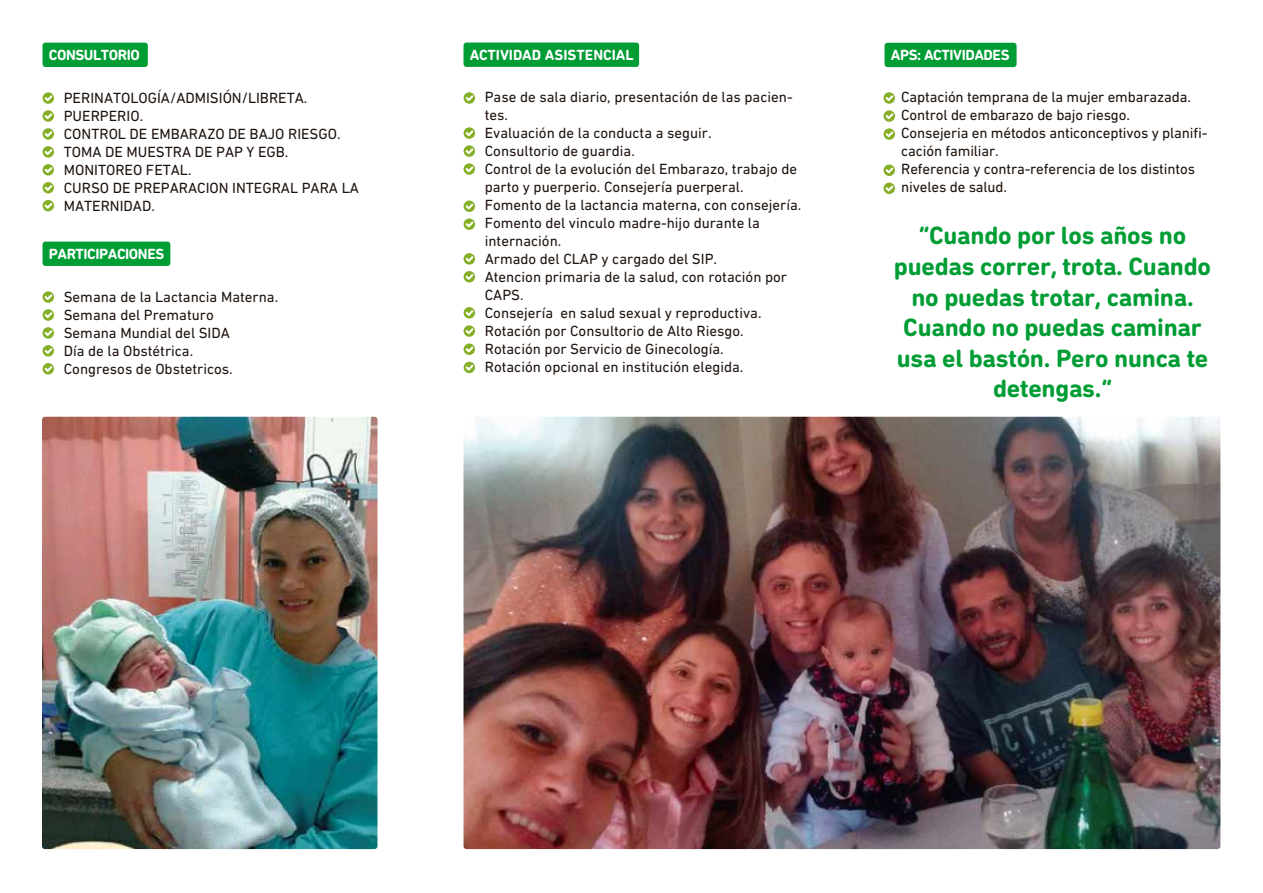
<style>
.page{position:relative;width:1263px;height:893px;background:#fff}
.page>*{position:absolute;margin:0;border:0;box-sizing:border-box;transform-origin:0 0}
.t1{font:700 25.5px/30.6px "DIN Next Rounded LT Pro";letter-spacing:-.01em;color:#009d35;text-align:center}
.t2{font:15px/18px "DIN Next LT Pro";color:#1e120d}
.t3{font:15px/18px "DIN Next LT Pro";letter-spacing:-.01em;color:#1d120b}
.t4{font:700 15px "DIN Next Rounded LT Pro";letter-spacing:-.03em;color:#fff}
.t5{font:700 15px "DIN Next Rounded LT Pro";color:#fff}
</style>
<div class="page">
<div style="left:463px;top:43px;width:176px;height:24px;background:#009d35;border-radius:3px"></div>
<svg style="left:464px;top:92px;width:11px;height:12px"></svg>
<svg style="left:464px;top:127px;width:11px;height:12px"></svg>
<svg style="left:464px;top:145px;width:11px;height:12px"></svg>
<svg style="left:464px;top:163px;width:11px;height:12px"></svg>
<svg style="left:464px;top:201px;width:11px;height:11px"></svg>
<svg style="left:464px;top:218px;width:11px;height:12px"></svg>
<svg style="left:464px;top:253px;width:11px;height:12px"></svg>
<svg style="left:464px;top:271px;width:11px;height:11px"></svg>
<svg style="left:464px;top:307px;width:11px;height:12px"></svg>
<svg style="left:464px;top:325px;width:11px;height:12px"></svg>
<svg style="left:464px;top:343px;width:11px;height:12px"></svg>
<svg style="left:464px;top:362px;width:11px;height:11px"></svg>
<div style="left:43px;top:43px;width:105px;height:24px;background:#009d35;border-radius:3px"></div>
<svg style="left:43px;top:92px;width:11px;height:12px"></svg>
<svg style="left:43px;top:110px;width:11px;height:12px"></svg>
<svg style="left:43px;top:128px;width:11px;height:12px"></svg>
<svg style="left:43px;top:146px;width:11px;height:12px"></svg>
<svg style="left:43px;top:164px;width:11px;height:12px"></svg>
<svg style="left:43px;top:182px;width:11px;height:11px"></svg>
<svg style="left:43px;top:200px;width:11px;height:11px"></svg>
<div style="left:43px;top:242px;width:127px;height:24px;background:#009d35;border-radius:3px"></div>
<svg style="left:43px;top:291px;width:11px;height:12px"></svg>
<svg style="left:43px;top:309px;width:11px;height:12px"></svg>
<svg style="left:43px;top:327px;width:11px;height:12px"></svg>
<svg style="left:43px;top:345px;width:11px;height:12px"></svg>
<svg style="left:43px;top:363px;width:11px;height:11px"></svg>
<div style="left:884px;top:43px;width:132px;height:24px;background:#009d35;border-radius:3px"></div>
<svg style="left:883px;top:92px;width:12px;height:12px"></svg>
<svg style="left:883px;top:110px;width:12px;height:12px"></svg>
<svg style="left:883px;top:128px;width:12px;height:12px"></svg>
<svg style="left:883px;top:165px;width:12px;height:11px"></svg>
<svg style="left:883px;top:183px;width:12px;height:11px"></svg>
<img style="left:42px;top:417px;width:335px;height:432px">
<img style="left:463px;top:417px;width:757px;height:432px">
<p class="t4" style="left:49px;top:46px;width:93px">CONSULTORIO</p>
<p class="t2" style="left:64px;top:88px;width:297px">PERINATOLOGÍA/ADMISIÓN/LIBRETA.<br>PUERPERIO.<br>CONTROL DE EMBARAZO DE BAJO RIESGO.<br>TOMA DE MUESTRA DE PAP Y EGB.<br>MONITOREO FETAL.<br>CURSO DE PREPARACION INTEGRAL PARA LA<br>MATERNIDAD.</p>
<p class="t4" style="left:49px;top:245px;width:117px">PARTICIPACIONES</p>
<p class="t2" style="left:64px;top:287px;width:216px">Semana de la Lactancia Materna.<br>Semana del Prematuro<br>Semana Mundial del SIDA<br>Día de la Obstétrica.<br>Congresos de Obstetricos.</p>
<p class="t5" style="left:470px;top:46px;width:166px">ACTIVIDAD ASISTENCIAL</p>
<p class="t2" style="left:485px;top:88px;width:318px">Pase de sala diario, presentación de las pacien&shy;tes.<br>Evaluación de la conducta a seguir.<br>Consultorio de guardia.<br>Control de la evolución del Embarazo, trabajo de parto y puerperio. Consejería puerperal.<br>Fomento de la lactancia materna, con consejería.<br>Fomento del vinculo madre-hijo durante la internación.<br>Armado del CLAP y cargado del SIP.<br>Atencion primaria de la salud, con rotación por CAPS.<br>Consejería en salud sexual y reproductiva.<br>Rotación por Consultorio de Alto Riesgo.<br>Rotación por Servicio de Ginecología.<br>Rotación opcional en institución elegida.</p>
<p class="t4" style="left:891px;top:46px;width:120px">APS: ACTIVIDADES</p>
<p class="t3" style="left:901px;top:88px;width:308px">Captación temprana de la mujer embarazada.<br>Control de embarazo de bajo riesgo.<br>Consejeria en métodos anticonceptivos y planifi&shy;cación familiar.<br>Referencia y contra-referencia de los distintos niveles de salud.</p>
<h1 class="t1" style="left:894px;top:220px;width:319px">“Cuando por los años no puedas correr, trota. Cuando no puedas trotar, camina.<br>Cuando no puedas caminar usa el bastón. Pero nunca te detengas.”</h1>
</div>
